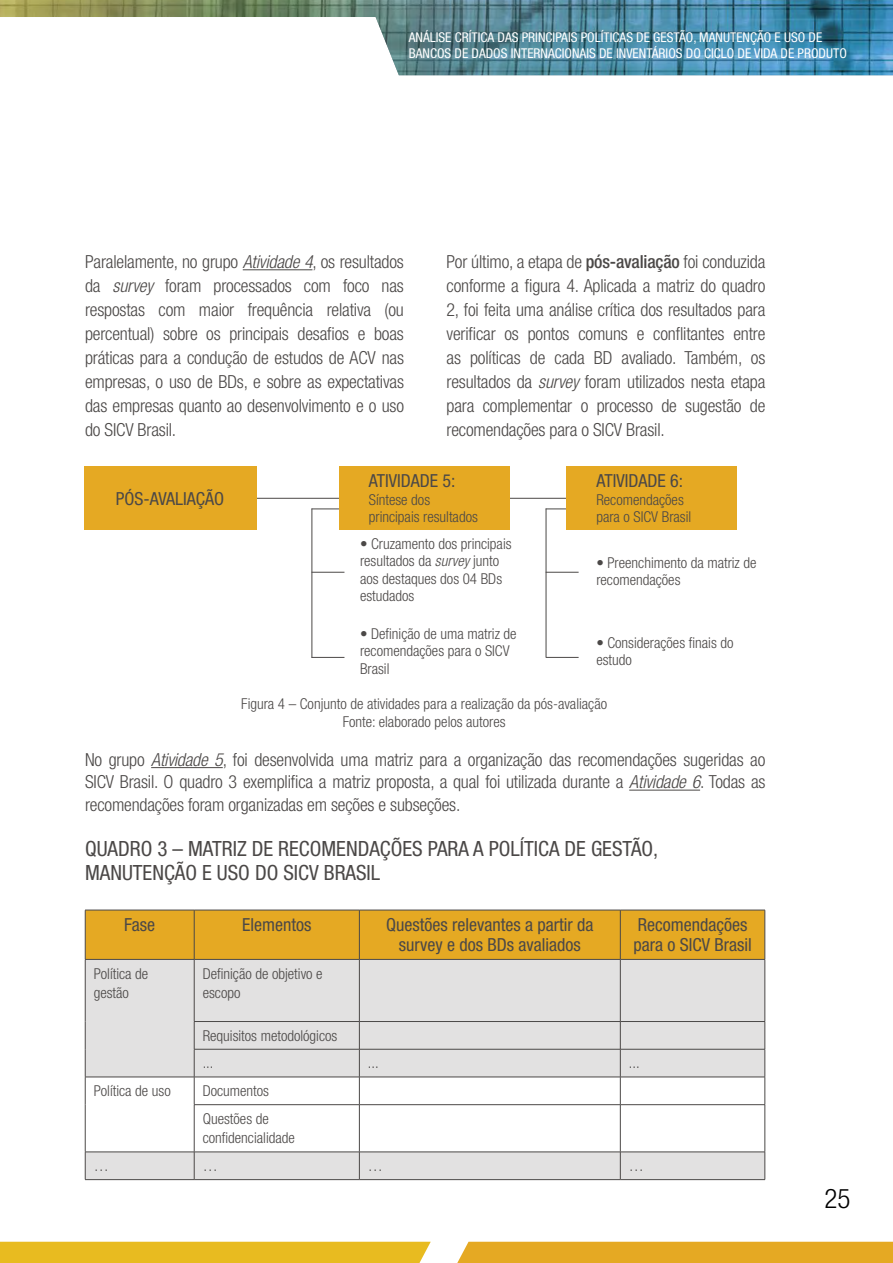
<style>
.page{position:relative;width:893px;height:1263px;background:#fff}
.page>*{position:absolute;margin:0;border:0;box-sizing:border-box;transform-origin:0 0}
.t1{font:300 condensed 27px "Helvetica Neue LT Std";color:#000}
.t2{font:condensed 21px/24px "Helvetica Neue LT Std";color:#4b4847}
.t3{font:300 condensed 18px/24px "Helvetica Neue LT Std";letter-spacing:-.01em;color:#4b4847;text-align:justify}
.t4{font:condensed 18px/19.5px "Helvetica Neue LT Std";color:#4b4847;text-align:center}
.t5{font:300 condensed 15px/17.2px "Helvetica Neue LT Std";color:#4b4847}
.t6{font:condensed 13.5px/16.2px "Helvetica Neue LT Std";color:#fff}
.s1{font-style:italic}
.s2{font-weight:500}
</style>
<div class="page">
<img style="left:0;top:0;width:893px;height:75px">
<div style="left:457px;top:1242px;width:436px;height:21px;background:#e5a923"></div>
<div style="left:0;top:1242px;width:431px;height:21px;background:#e8bb20"></div>
<hr style="left:243px;top:269px;width:69px;height:1px;background:#4b4847">
<hr style="left:256px;top:498px;width:360px;height:1px;background:#4b4847">
<hr style="left:546px;top:508px;width:1px;height:149px;background:#4b4847">
<hr style="left:546px;top:508px;width:33px;height:1px;background:#4b4847">
<hr style="left:546px;top:572px;width:33px;height:1px;background:#4b4847">
<hr style="left:546px;top:657px;width:33px;height:1px;background:#4b4847">
<hr style="left:311px;top:508px;width:1px;height:150px;background:#4b4847">
<hr style="left:311px;top:508px;width:33px;height:1px;background:#4b4847">
<hr style="left:311px;top:572px;width:33px;height:1px;background:#4b4847">
<hr style="left:311px;top:657px;width:33px;height:1px;background:#4b4847">
<div style="left:84px;top:466px;width:172px;height:64px;background:#e5a923"></div>
<div style="left:339px;top:466px;width:170px;height:64px;background:#e5a923"></div>
<div style="left:567px;top:466px;width:170px;height:64px;background:#e5a923"></div>
<hr style="left:151px;top:767px;width:72px;height:1px;background:#4b4847">
<hr style="left:629px;top:790px;width:71px;height:1px;background:#4b4847">
<div style="left:86px;top:911px;width:679px;height:48px;background:#e5a923"></div>
<svg style="left:86px;top:960px;width:679px;height:219px;fill:#e2e1e1"></svg>
<hr style="left:85px;top:910px;width:109px;height:1px;background:#4b4847">
<hr style="left:85px;top:910px;width:1px;height:49px;background:#4b4847">
<hr style="left:194px;top:910px;width:165px;height:1px;background:#4b4847">
<hr style="left:194px;top:910px;width:1px;height:49px;background:#4b4847">
<hr style="left:359px;top:910px;width:261px;height:1px;background:#4b4847">
<hr style="left:359px;top:910px;width:1px;height:49px;background:#4b4847">
<hr style="left:620px;top:910px;width:145px;height:1px;background:#4b4847">
<hr style="left:620px;top:910px;width:1px;height:49px;background:#4b4847">
<hr style="left:765px;top:910px;width:1px;height:49px;background:#4b4847">
<hr style="left:85px;top:959px;width:109px;height:1px;background:#4b4847">
<hr style="left:85px;top:959px;width:1px;height:62px;background:#4b4847">
<hr style="left:194px;top:959px;width:165px;height:1px;background:#4b4847">
<hr style="left:194px;top:959px;width:1px;height:62px;background:#4b4847">
<hr style="left:359px;top:959px;width:261px;height:1px;background:#4b4847">
<hr style="left:359px;top:959px;width:1px;height:62px;background:#4b4847">
<hr style="left:620px;top:959px;width:145px;height:1px;background:#4b4847">
<hr style="left:620px;top:959px;width:1px;height:62px;background:#4b4847">
<hr style="left:765px;top:959px;width:1px;height:62px;background:#4b4847">
<hr style="left:194px;top:1021px;width:165px;height:1px;background:#4b4847">
<hr style="left:359px;top:1021px;width:261px;height:1px;background:#4b4847">
<hr style="left:620px;top:1021px;width:145px;height:1px;background:#4b4847">
<hr style="left:194px;top:1049px;width:165px;height:1px;background:#4b4847">
<hr style="left:359px;top:1049px;width:261px;height:1px;background:#4b4847">
<hr style="left:620px;top:1049px;width:145px;height:1px;background:#4b4847">
<hr style="left:85px;top:1077px;width:109px;height:1px;background:#4b4847">
<svg style="left:85px;top:1021px;width:1px;height:84px"></svg>
<hr style="left:85px;top:1105px;width:1px;height:47px;background:#4b4847">
<hr style="left:194px;top:1077px;width:165px;height:1px;background:#4b4847">
<svg style="left:194px;top:1022px;width:1px;height:82px"></svg>
<hr style="left:359px;top:1077px;width:261px;height:1px;background:#4b4847">
<svg style="left:359px;top:1022px;width:1px;height:82px"></svg>
<hr style="left:620px;top:1077px;width:145px;height:1px;background:#4b4847">
<svg style="left:620px;top:1022px;width:1px;height:82px"></svg>
<svg style="left:765px;top:1022px;width:1px;height:82px"></svg>
<hr style="left:194px;top:1104px;width:165px;height:1px;background:#4b4847">
<hr style="left:194px;top:1105px;width:1px;height:47px;background:#4b4847">
<hr style="left:359px;top:1104px;width:261px;height:1px;background:#4b4847">
<hr style="left:359px;top:1105px;width:1px;height:47px;background:#4b4847">
<hr style="left:620px;top:1104px;width:145px;height:1px;background:#4b4847">
<hr style="left:620px;top:1105px;width:1px;height:47px;background:#4b4847">
<hr style="left:765px;top:1105px;width:1px;height:47px;background:#4b4847">
<hr style="left:85px;top:1152px;width:109px;height:1px;background:#4b4847">
<svg style="left:85px;top:1152px;width:1px;height:27px"></svg>
<hr style="left:194px;top:1152px;width:165px;height:1px;background:#4b4847">
<svg style="left:194px;top:1152px;width:1px;height:27px"></svg>
<hr style="left:359px;top:1152px;width:261px;height:1px;background:#4b4847">
<svg style="left:359px;top:1152px;width:1px;height:27px"></svg>
<hr style="left:620px;top:1152px;width:145px;height:1px;background:#4b4847">
<svg style="left:620px;top:1152px;width:1px;height:27px"></svg>
<svg style="left:765px;top:1152px;width:1px;height:27px"></svg>
<hr style="left:85px;top:1179px;width:109px;height:1px;background:#4b4847">
<hr style="left:194px;top:1179px;width:165px;height:1px;background:#4b4847">
<hr style="left:359px;top:1179px;width:261px;height:1px;background:#4b4847">
<hr style="left:620px;top:1179px;width:145px;height:1px;background:#4b4847">
<p class="t6" style="left:409px;top:29px;width:440px">ANÁLISE CRÍTICA DAS PRINCIPAIS POLÍTICAS DE GESTÃO, MANUTENÇÃO E USO DE<br>BANCOS DE DADOS INTERNACIONAIS DE INVENTÁRIOS DO CICLO DE VIDA DE PRODUTO</p>
<p class="t3" style="left:85px;top:249px;width:320px">Paralelamente, no grupo <span class="s1">Atividade 4</span>, os resultados da <span class="s1">survey</span> foram processados com foco nas respostas com maior frequência relativa (ou percentual) sobre os principais desafios e boas práticas para a condução de estudos de ACV nas empresas, o uso de BDs, e sobre as expectativas das empresas quanto ao desenvolvimento e o uso do SICV Brasil.</p>
<p class="t3" style="left:446px;top:249px;width:320px">Por último, a etapa de <span class="s2">pós-avaliação</span> foi conduzida conforme a figura 4. Aplicada a matriz do quadro 2, foi feita uma análise crítica dos resultados para verificar os pontos comuns e conflitantes entre as políticas de cada BD avaliado. Também, os resultados da <span class="s1">survey</span> foram utilizados nesta etapa para complementar o processo de sugestão de recomendações para o SICV Brasil.</p>
<p class="t4" style="left:116px;top:488px;width:110px">PÓS-AVALIAÇÃO</p>
<p class="t4" style="left:369px;top:471px;width:88px">ATIVIDADE 5:</p>
<p class="t5" style="left:369px;top:491px;width:111px">Síntese dos principais resultados</p>
<p class="t5" style="left:360px;top:535px;width:153px">• Cruzamento dos principais resultados da <span class="s1">survey</span> junto aos destaques dos 04 BDs estudados</p>
<p class="t4" style="left:596px;top:471px;width:88px">ATIVIDADE 6:</p>
<p class="t5" style="left:596px;top:491px;width:96px">Recomendações para o SICV Brasil</p>
<p class="t5" style="left:596px;top:554px;width:162px">• Preenchimento da matriz de recomendações</p>
<p class="t5" style="left:360px;top:625px;width:158px">• Definição de uma matriz de recomendações para o SICV<br>Brasil</p>
<p class="t5" style="left:596px;top:634px;width:139px">• Considerações finais do estudo</p>
<p class="t5" style="left:241px;top:694px;width:367px;line-height:18px;text-align:center">Figura 4 – Conjunto de atividades para a realização da pós-avaliação<br>Fonte: elaborado pelos autores</p>
<p class="t3" style="left:85px;top:748px;width:682px;line-height:22.5px">No grupo <span class="s1">Atividade 5</span>, foi desenvolvida uma matriz para a organização das recomendações sugeridas ao SICV Brasil. O quadro 3 exemplifica a matriz proposta, a qual foi utilizada durante a <span class="s1">Atividade 6</span>. Todas as recomendações foram organizadas em seções e subseções.</p>
<p class="t2" style="left:85px;top:836px;width:575px">QUADRO 3 – MATRIZ DE RECOMENDAÇÕES PARA A POLÍTICA DE GESTÃO,<br>MANUTENÇÃO E USO DO SICV BRASIL</p>
<p class="t4" style="left:124px;top:915px;width:32px">Fase</p>
<p class="t4" style="left:242px;top:915px;width:71px">Elementos</p>
<p class="t4" style="left:386px;top:915px;width:209px">Questões relevantes a partir da survey e dos BDs avaliados</p>
<p class="t4" style="left:633px;top:915px;width:120px;text-align:left">Recomendações para o SICV Brasil</p>
<p class="t5" style="left:94px;top:963px;width:56px;line-height:19.5px">Política de gestão</p>
<p class="t5" style="left:203px;top:963px;width:121px;line-height:19.5px">Definição de objetivo e escopo</p>
<p class="t5" style="left:203px;top:1021px;width:136px;line-height:27.8px">Requisitos metodológicos ...</p>
<p class="t5" style="left:368px;top:1054px;width:12px">...</p>
<p class="t5" style="left:629px;top:1054px;width:12px">...</p>
<p class="t5" style="left:94px;top:1082px;width:79px">Política de uso</p>
<p class="t5" style="left:203px;top:1077px;width:68px;line-height:27.8px">Documentos<br>Questões de</p>
<p class="t5" style="left:203px;top:1129px;width:94px">confidencialidade</p>
<p class="t5" style="left:94px;top:1157px;width:16px">…</p>
<p class="t5" style="left:203px;top:1157px;width:16px">…</p>
<p class="t5" style="left:368px;top:1157px;width:16px">…</p>
<p class="t5" style="left:629px;top:1157px;width:16px">…</p>
<h1 class="t1" style="left:824px;top:1182px;width:27px">25</h1>
</div>
